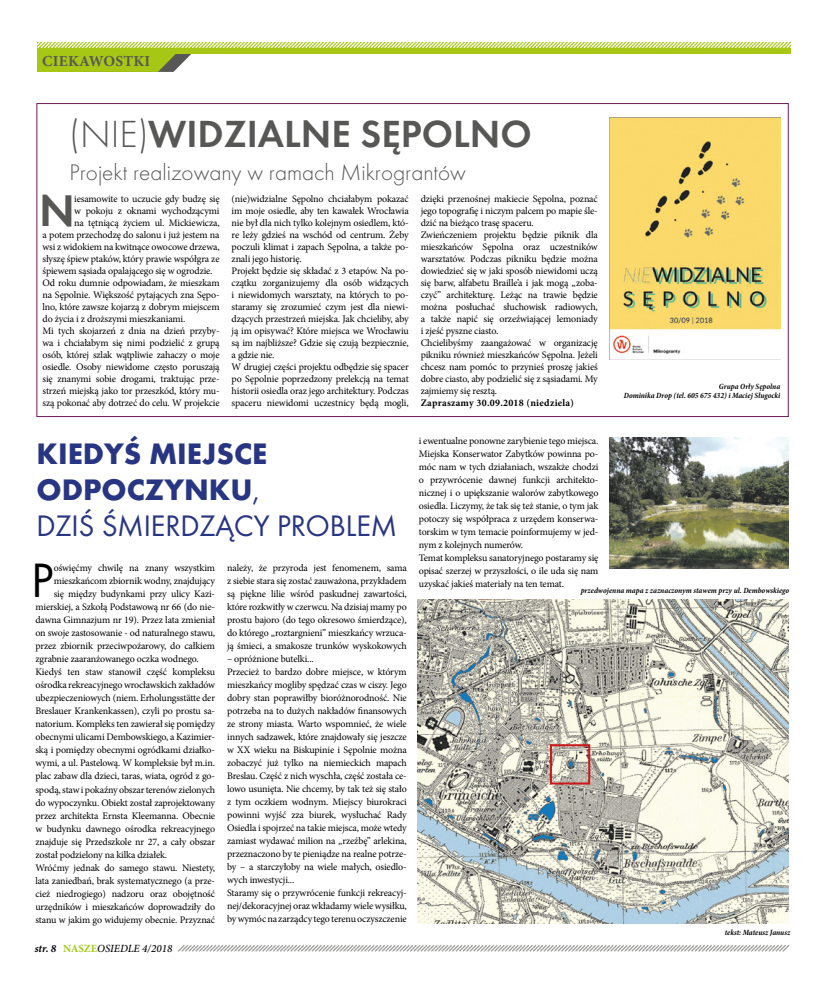
<style>
.page{position:relative;width:820px;height:993px;background:#fff}
.page>*{position:absolute;margin:0;border:0;box-sizing:border-box;transform-origin:0 0}
.t1{font:46px "Futura Dem";color:#575756}
.t2{font:44.5px "Futura";color:#000}
.t3{font:39.2px "Futura Dem";color:#575756}
.t4{font:700 30.8px/36px "Futura";color:#283583}
.t5{font:30.8px "Futura Boo";color:#283583}
.t6{font:300 23.3px "Futura";color:#575756}
.t7{font:700 15.3px "Minion Pro";letter-spacing:.02em;color:#575756}
.t8{font:italic 500 11px "Minion Pro";color:#000}
.t9{font:10px/13px "Minion Pro";letter-spacing:-.015em;color:#000}
.t10{font:700 10px "Minion Pro";letter-spacing:.025em;color:#000}
.t11{font:italic 700 condensed 8px/9.6px "Minion Pro";color:#000;text-align:right}
.s1{font-family:"Futura";font-weight:300}
.s2{font-family:"Futura Boo";font-weight:400}
.s3{font-weight:700}
.s4{font-weight:700;font-style:normal;color:#a6c714}
</style>
<div class="page">
<svg style="left:178px;top:945px;width:612px;height:7px"></svg>
<svg style="left:37px;top:42px;width:754px;height:30px"></svg>
<img style="left:609px;top:118px;width:171px;height:241px">
<img style="left:609px;top:437px;width:179px;height:131px">
<img style="left:417px;top:599px;width:371px;height:324px">
<div style="left:549px;top:744px;width:41px;height:40px;border:2px solid #cd171a"></div>
<h3 class="t7" style="left:42px;top:50px;width:110px">CIEKAWOSTKI</h3>
<h3 class="t3" style="left:69px;top:110px;width:463px"><span class="s1">(NIE)</span>WIDZIALNE SĘPOLNO</h3>
<h3 class="t6" style="left:69px;top:159px;width:397px">Projekt realizowany w ramach Mikrograntów</h3>
<h1 class="t1" style="left:39px;top:182px;width:37px">N</h1>
<p class="t9" style="left:74px;top:192px;width:147px">iesamowite to uczucie gdy budzę się</p>
<p class="t9" style="left:74px;top:204px;width:147px">w pokoju z oknami wychodzącymi</p>
<p class="t9" style="left:74px;top:216px;width:147px">na tętniącą życiem ul. Mickiewicza,</p>
<p class="t9" style="left:43px;top:228px;width:178px">a potem przechodzę do salonu i już jestem na</p>
<p class="t9" style="left:43px;top:240px;width:178px">wsi z widokiem na kwitnące owocowe drzewa,</p>
<p class="t9" style="left:43px;top:252px;width:178px">słyszę śpiew ptaków, który prawie współgra ze</p>
<p class="t9" style="left:43px;top:264px;width:171px">śpiewem sąsiada opalającego się w ogrodzie.</p>
<p class="t9" style="left:43px;top:276px;width:178px">Od roku dumnie odpowiadam, że mieszkam</p>
<p class="t9" style="left:43px;top:288px;width:178px">na Sępolnie. Większość pytających zna Sępo-</p>
<p class="t9" style="left:43px;top:300px;width:178px">lno, które zawsze kojarzą z dobrym miejscem</p>
<p class="t9" style="left:43px;top:312px;width:144px">do życia i z droższymi mieszkaniami.</p>
<p class="t9" style="left:43px;top:324px;width:178px">Mi tych skojarzeń z dnia na dzień przyby-</p>
<p class="t9" style="left:43px;top:336px;width:178px">wa i chciałabym się nimi podzielić z grupą</p>
<p class="t9" style="left:43px;top:348px;width:178px">osób, której szlak wątpliwie zahaczy o moje</p>
<p class="t9" style="left:43px;top:360px;width:178px">osiedle. Osoby niewidome często poruszają</p>
<p class="t9" style="left:43px;top:372px;width:178px">się znanymi sobie drogami, traktując prze-</p>
<p class="t9" style="left:43px;top:384px;width:178px">strzeń miejską jako tor przeszkód, który mu-</p>
<p class="t9" style="left:43px;top:396px;width:178px">szą pokonać aby dotrzeć do celu. W projekcie</p>
<p class="t9" style="left:231px;top:192px;width:178px;line-height:12px">(nie)widzialne Sępolno chciałabym pokazać im moje osiedle, aby ten kawałek Wrocławia nie był dla nich tylko kolejnym osiedlem, któ&shy;re leży gdzieś na wschód od centrum. Żeby poczuli klimat i zapach Sępolna, a także po&shy;znali jego historię.<br>Projekt będzie się składać z 3 etapów. Na po&shy;czątku zorganizujemy dla osób widzących i niewidomych warsztaty, na których to po&shy;staramy się zrozumieć czym jest dla niewi&shy;dzących przestrzeń miejska. Jak chcieliby, aby ją im opisywać? Które miejsca we Wrocławiu są im najbliższe? Gdzie się czują bezpiecznie, a gdzie nie.<br>W drugiej części projektu odbędzie się spacer po Sępolnie poprzedzony prelekcją na temat historii osiedla oraz jego architektury. Podczas spaceru niewidomi uczestnicy będą mogli,</p>
<p class="t9" style="left:420px;top:192px;width:178px;line-height:12px">dzięki przenośnej makiecie Sępolna, poznać jego topografię i niczym palcem po mapie śle&shy;dzić na bieżąco trasę spaceru.<br>Zwieńczeniem projektu będzie piknik dla mieszkańców Sępolna oraz uczestników warsztatów. Podczas pikniku będzie można dowiedzieć się w jaki sposób niewidomi uczą się barw, alfabetu Braille’a i jak mogą „zoba&shy;czyć” architekturę. Leżąc na trawie będzie można posłuchać słuchowisk radiowych, a także napić się orzeźwiającej lemoniady i zjeść pyszne ciasto.<br>Chcielibyśmy zaangażować w organizację pikniku również mieszkańców Sępolna. Jeżeli chcesz nam pomóc to przynieś proszę jakieś dobre ciasto, aby podzielić się z sąsiadami. My zajmiemy się resztą.</p>
<p class="t10" style="left:420px;top:395px;width:155px">Zapraszamy 30.09.2018 (niedziela)</p>
<p class="t11" style="left:623px;top:381px;width:158px">Grupa Orły Sępolna<br>Dominika Drop (tel. 605 675 432) i Maciej Sługocki</p>
<h3 class="t4" style="left:37px;top:435px;width:232px">KIEDYŚ MIEJSCE<br>ODPOCZYNKU<span class="s2">,</span></h3>
<h3 class="t5" style="left:37px;top:507px;width:362px">DZIŚ ŚMIERDZĄCY PROBLEM</h3>
<h2 class="t2" style="left:32px;top:550px;width:24px">P</h2>
<p class="t9" style="left:54px;top:561px;width:163px">oświęćmy chwilę na znany wszystkim</p>
<p class="t9" style="left:54px;top:574px;width:163px">mieszkańcom zbiornik wodny, znajdujący</p>
<p class="t9" style="left:54px;top:587px;width:163px">się między budynkami przy ulicy Kazi-</p>
<p class="t9" style="left:35px;top:600px;width:181px">mierskiej, a Szkołą Podstawową nr 66 (do nie-</p>
<p class="t9" style="left:35px;top:613px;width:181px">dawna Gimnazjum nr 19). Przez lata zmieniał</p>
<p class="t9" style="left:35px;top:626px;width:181px">on swoje zastosowanie - od naturalnego stawu,</p>
<p class="t9" style="left:35px;top:639px;width:181px">przez zbiornik przeciwpożarowy, do całkiem</p>
<p class="t9" style="left:35px;top:652px;width:165px">zgrabnie zaaranżowanego oczka wodnego.</p>
<p class="t9" style="left:35px;top:665px;width:181px">Kiedyś ten staw stanowił część kompleksu</p>
<p class="t9" style="left:35px;top:678px;width:181px">ośrodka rekreacyjnego wrocławskich zakładów</p>
<p class="t9" style="left:35px;top:691px;width:181px">ubezpieczeniowych (niem. Erholungsstätte der</p>
<p class="t9" style="left:35px;top:704px;width:181px">Breslauer Krankenkassen), czyli po prostu sa-</p>
<p class="t9" style="left:35px;top:717px;width:181px">natorium. Kompleks ten zawierał się pomiędzy</p>
<p class="t9" style="left:35px;top:730px;width:181px">obecnymi ulicami Dembowskiego, a Kazimier-</p>
<p class="t9" style="left:35px;top:743px;width:181px">ską i pomiędzy obecnymi ogródkami działko-</p>
<p class="t9" style="left:35px;top:756px;width:181px">wymi, a ul. Pastelową. W kompleksie był m.in.</p>
<p class="t9" style="left:35px;top:769px;width:181px">plac zabaw dla dzieci, taras, wiata, ogród z go-</p>
<p class="t9" style="left:35px;top:782px;width:181px">spodą, staw i pokaźny obszar terenów zielonych</p>
<p class="t9" style="left:35px;top:795px;width:181px">do wypoczynku. Obiekt został zaprojektowany</p>
<p class="t9" style="left:35px;top:808px;width:181px">przez architekta Ernsta Kleemanna. Obecnie</p>
<p class="t9" style="left:35px;top:821px;width:181px">w budynku dawnego ośrodka rekreacyjnego</p>
<p class="t9" style="left:35px;top:834px;width:181px">znajduje się Przedszkole nr 27, a cały obszar</p>
<p class="t9" style="left:35px;top:847px;width:133px">został podzielony na kilka działek.</p>
<p class="t9" style="left:35px;top:860px;width:181px">Wróćmy jednak do samego stawu. Niestety,</p>
<p class="t9" style="left:35px;top:873px;width:181px">lata zaniedbań, brak systematycznego (a prze-</p>
<p class="t9" style="left:35px;top:886px;width:181px">cież niedrogiego) nadzoru oraz obojętność</p>
<p class="t9" style="left:35px;top:899px;width:181px">urzędników i mieszkańców doprowadziły do</p>
<p class="t9" style="left:35px;top:912px;width:181px">stanu w jakim go widujemy obecnie. Przyznać</p>
<p class="t8" style="left:35px;top:940px;width:139px"><span class="s3">str. 8</span> <span class="s4">NASZE</span>OSIEDLE 4/2018</p>
<p class="t9" style="left:227px;top:561px;width:181px;text-align:justify">należy, że przyroda jest fenomenem, sama z siebie stara się zostać zauważona, przykładem są piękne lilie wśród paskudnej zawartości, które rozkwitły w czerwcu. Na dzisiaj mamy po prostu bajoro (do tego okresowo śmierdzące), do którego „roztargnieni” mieszkańcy wrzuca&shy;ją śmieci, a smakosze trunków wyskokowych</p>
<p class="t9" style="left:227px;top:652px;width:181px">– opróżnione butelki...<br>Przecież to bardzo dobre miejsce, w którym mieszkańcy mogliby spędzać czas w ciszy. Jego dobry stan poprawiłby bioróżnorodność. Nie potrzeba na to dużych nakładów finansowych ze strony miasta. Warto wspomnieć, że wiele innych sadzawek, które znajdowały się jeszcze w XX wieku na Biskupinie i Sępolnie można zobaczyć już tylko na niemieckich mapach Breslau. Część z nich wyschła, część została ce&shy;lowo usunięta. Nie chcemy, by tak też się stało z tym oczkiem wodnym. Miejscy biurokraci powinni wyjść zza biurek, wysłuchać Rady Osiedla i spojrzeć na takie miejsca, może wtedy zamiast wydawać milion na „rzeźbę” arlekina, przeznaczono by te pieniądze na realne potrze&shy;by – a starczyłoby na wiele małych, osiedlo&shy;wych inwestycji...<br>Staramy się o przywrócenie funkcji rekreacyj&shy;nej/dekoracyjnej oraz wkładamy wiele wysiłku, by wymóc na zarządcy tego terenu oczyszczenie</p>
<p class="t9" style="left:418px;top:434px;width:181px">i ewentualne ponowne zarybienie tego miejsca.<br>Miejska Konserwator Zabytków powinna po&shy;móc nam w tych działaniach, wszakże chodzi o przywrócenie dawnej funkcji architekto&shy;nicznej i o upiększanie walorów zabytkowego osiedla. Liczymy, że tak się też stanie, o tym jak potoczy się współpraca z urzędem konserwa&shy;torskim w tym temacie poinformujemy w jed&shy;nym z kolejnych numerów.<br>Temat kompleksu sanatoryjnego postaramy się opisać szerzej w przyszłości, o ile uda się nam uzyskać jakieś materiały na ten temat.</p>
<p class="t11" style="left:580px;top:585px;width:210px">przedwojenna mapa z zaznaczonym stawem przy ul. Dembowskiego</p>
<p class="t11" style="left:724px;top:927px;width:67px">tekst: Mateusz Janusz</p>
</div>
